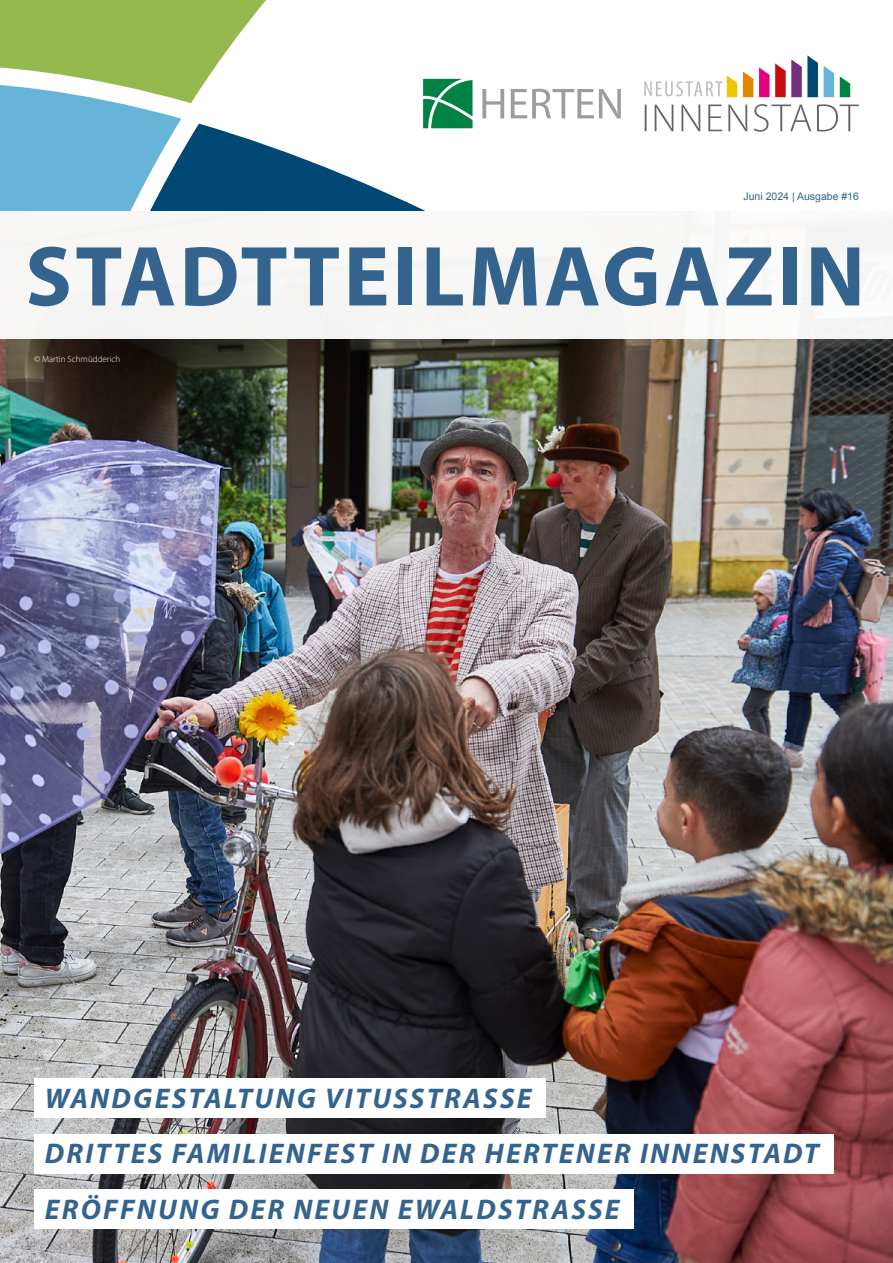
<style>
.page{position:relative;width:893px;height:1263px;background:#fff}
.page>*{position:absolute;margin:0;border:0;box-sizing:border-box;transform-origin:0 0}
.t1{font:700 85.95px "Myriad Pro";letter-spacing:.04em;color:#34638e}
.t2{font:italic 700 28.5px/55.5px "Myriad Pro";letter-spacing:.08em;color:#34638e}
.t3{font:10.5px "Arial";color:#34638e}
.t4{font:300 9px "Myriad Pro";color:#fff}
</style>
<div class="page">
<img style="left:0;top:338px;width:893px;height:925px">
<div style="left:0;top:209px;width:893px;height:129px;background:#f7f7f6"></div>
<svg style="left:0;top:103px;width:181px;height:107px;background:#71bada"></svg>
<svg style="left:0;top:0;width:542px;height:103px"></svg>
<svg style="left:28px;top:124px;width:445px;height:86px"></svg>
<svg style="left:645px;top:104px;width:214px;height:28px"></svg>
<svg style="left:644px;top:75px;width:93px;height:22px"></svg>
<svg style="left:743px;top:71px;width:10px;height:26px"></svg>
<svg style="left:759px;top:67px;width:10px;height:30px"></svg>
<svg style="left:775px;top:55px;width:43px;height:42px"></svg>
<svg style="left:824px;top:66px;width:10px;height:31px"></svg>
<svg style="left:840px;top:76px;width:10px;height:21px"></svg>
<svg style="left:482px;top:89px;width:22px;height:29px"></svg>
<svg style="left:511px;top:89px;width:110px;height:29px"></svg>
<svg style="left:423px;top:79px;width:50px;height:49px;background:#279561"></svg>
<div style="left:34px;top:1078px;width:512px;height:40px;background:#fff"></div>
<div style="left:34px;top:1134px;width:799px;height:39px;background:#fff"></div>
<div style="left:34px;top:1189px;width:600px;height:39px;background:#fff"></div>
<p class="t3" style="left:743px;top:189px;width:117px">Juni 2024 | Ausgabe #16</p>
<h1 class="t1" style="left:25px;top:220px;width:841px">STADTTEILMAGAZIN</h1>
<p class="t4" style="left:34px;top:354px;width:88px">© Martin Schmüdderich</p>
<p class="t2" style="left:45px;top:1070px;width:775px">WANDGESTALTUNG VITUSSTRASSE<br>DRITTES FAMILIENFEST IN DER HERTENER INNENSTADT<br>ERÖFFNUNG DER NEUEN EWALDSTRASSE</p>
</div>
